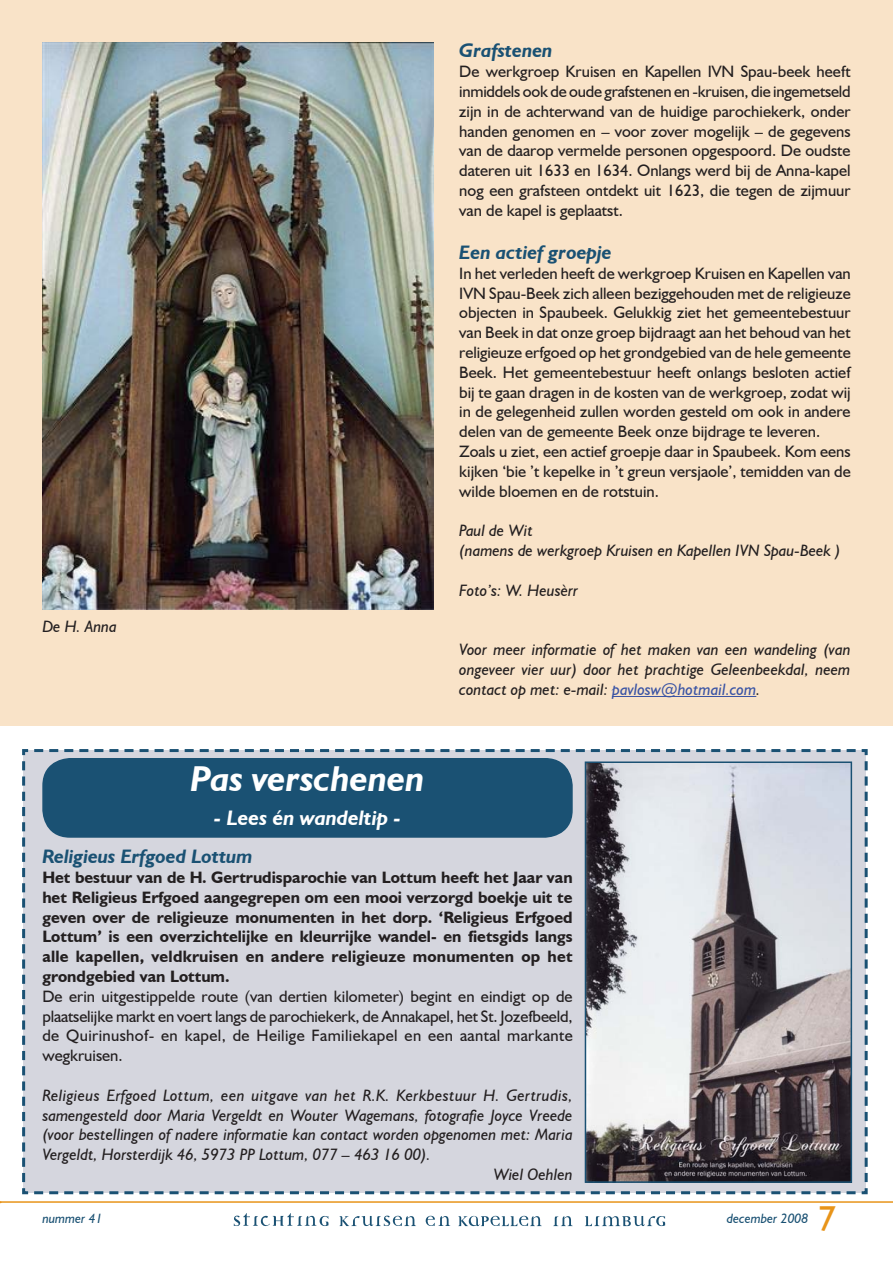
<style>
.page{position:relative;width:893px;height:1263px;background:#fff}
.page>*{position:absolute;margin:0;border:0;box-sizing:border-box;transform-origin:0 0}
.t1{font:italic 700 36px "Humanist 521 BT";color:#fff}
.t2{font:36px "Humanist 521 BT";color:#e89419}
.t3{font:italic 700 21px "Humanist 521 BT";color:#fff}
.t4{font:italic 700 19.5px "Humanist 521 BT";color:#1a5173}
.t5{font:16.5px/19.8px "Humanist 521 BT";color:#231f20;text-align:justify}
.t6{font:italic 16.5px/19.8px "Humanist 521 BT";color:#231f20}
.t7{font:700 16.5px/19.8px "Humanist 521 BT";letter-spacing:.015em;color:#231f20;text-align:justify}
.t8{font:italic 16.5px "Humanist 521 BT";letter-spacing:.02em;color:#231f20}
.t9{font:italic 13.5px "Humanist 521 BT";color:#1a5173}
.s1{color:#3953a4}
</style>
<div class="page">
<hr style="left:0;top:1201px;width:892px;height:2px;background:#e89419">
<svg style="left:339px;top:1216px;width:77px;height:10px"></svg>
<svg style="left:425px;top:1216px;width:25px;height:10px"></svg>
<svg style="left:234px;top:1213px;width:94px;height:13px"></svg>
<svg style="left:458px;top:1216px;width:83px;height:10px"></svg>
<svg style="left:553px;top:1216px;width:19px;height:10px"></svg>
<svg style="left:585px;top:1216px;width:80px;height:10px"></svg>
<div style="left:22px;top:749px;width:846px;height:446px;background:#d5d6de"></div>
<div style="left:0;top:0;width:892px;height:726px;background:#f9e3c8"></div>
<hr style="left:612px;top:696px;width:144px;height:1px;background:#3953a4">
<img style="left:42px;top:43px;width:391px;height:567px">
<div style="left:43px;top:759px;width:529px;height:78px;background:#1a5173;border-radius:27px"></div>
<div style="left:42px;top:758px;width:530px;height:80px;border:2px solid #1a5173;border-radius:27px"></div>
<img style="left:587px;top:764px;width:262px;height:416px">
<div style="left:584px;top:761px;width:268px;height:422px;border:2px solid #1a5173"></div>
<p class="t6" style="left:42px;top:616px;width:76px">De H. Anna</p>
<p class="t4" style="left:459px;top:39px;width:95px">Grafstenen</p>
<p class="t5" style="left:459px;top:61px;width:393px">De werkgroep Kruisen en Kapellen IVN Spau-beek heeft inmiddels ook de oude grafstenen en -kruisen, die ingemetseld zijn in de achterwand van de huidige parochiekerk, onder handen genomen en – voor zover mogelijk – de gegevens van de daarop vermelde personen opgespoord. De oudste dateren uit 1633 en 1634. Onlangs werd bij de Anna-kapel nog een grafsteen ontdekt uit 1623, die tegen de zijmuur van de kapel is geplaatst.</p>
<p class="t4" style="left:459px;top:240px;width:154px">Een actief groepje</p>
<p class="t5" style="left:459px;top:263px;width:393px;text-align:left">In het verleden heeft de werkgroep Kruisen en Kapellen van IVN Spau-Beek zich alleen beziggehouden met de religieuze objecten in Spaubeek. Gelukkig ziet het gemeentebestuur van Beek in dat onze groep bijdraagt aan het behoud van het religieuze erfgoed op het grondgebied van de hele gemeente Beek. Het gemeentebestuur heeft onlangs besloten actief bij te gaan dragen in de kosten van de werkgroep, zodat wij in de gelegenheid zullen worden gesteld om ook in andere delen van de gemeente Beek onze bijdrage te leveren.<br>Zoals u ziet, een actief groepje daar in Spaubeek. Kom eens kijken ‘bie ’t kepelke in ’t greun versjaole’, temidden van de wilde bloemen en de rotstuin.</p>
<p class="t6" style="left:459px;top:520px;width:383px">Paul de Wit<br>(namens de werkgroep Kruisen en Kapellen IVN Spau-Beek )</p>
<p class="t6" style="left:459px;top:580px;width:121px">Foto’s: W. Heusèrr</p>
<p class="t6" style="left:459px;top:639px;width:393px;text-align:justify">Voor meer informatie of het maken van een wandeling (van ongeveer vier uur) door het prachtige Geleenbeekdal, neem contact op met: e-mail: <span class="s1">pavlosw@hotmail.com</span>.</p>
<h1 class="t1" style="left:190px;top:757px;width:236px">Pas verschenen</h1>
<p class="t3" style="left:214px;top:805px;width:188px">- Lees én wandeltip -</p>
<p class="t4" style="left:42px;top:844px;width:212px">Religieus Erfgoed Lottum</p>
<p class="t7" style="left:42px;top:867px;width:532px">Het bestuur van de H. Gertrudisparochie van Lottum heeft het Jaar van het Religieus Erfgoed aangegrepen om een mooi verzorgd boekje uit te geven over de religieuze monumenten in het dorp. ‘Religieus Erfgoed Lottum’ is een overzichtelijke en kleurrijke wandel- en fietsgids langs alle kapellen, veldkruisen en andere religieuze monumenten op het grondgebied van Lottum.</p>
<p class="t5" style="left:42px;top:986px;width:532px">De erin uitgestippelde route (van dertien kilometer) begint en eindigt op de plaatselijke markt en voert langs de parochiekerk, de Annakapel, het St. Jozefbeeld, de Quirinushof- en kapel, de Heilige Familiekapel en een aantal markante wegkruisen.</p>
<p class="t8" style="left:42px;top:1085px;width:532px">Religieus Erfgoed Lottum, een uitgave van het R.K. Kerkbestuur H. Gertrudis,</p>
<p class="t6" style="left:42px;top:1105px;width:532px">samengesteld door Maria Vergeldt en Wouter Wagemans, fotografie Joyce Vreede</p>
<p class="t6" style="left:42px;top:1125px;width:532px">(voor bestellingen of nadere informatie kan contact worden opgenomen met: Maria</p>
<p class="t6" style="left:42px;top:1144px;width:390px">Vergeldt, Horsterdijk 46, 5973 PP Lottum, 077 – 463 16 00).</p>
<p class="t6" style="left:493px;top:1164px;width:81px">Wiel Oehlen</p>
<p class="t9" style="left:42px;top:1210px;width:62px">nummer 41</p>
<p class="t9" style="left:727px;top:1210px;width:83px">december 2008</p>
<h1 class="t2" style="left:817px;top:1197px;width:20px">7</h1>
</div>
